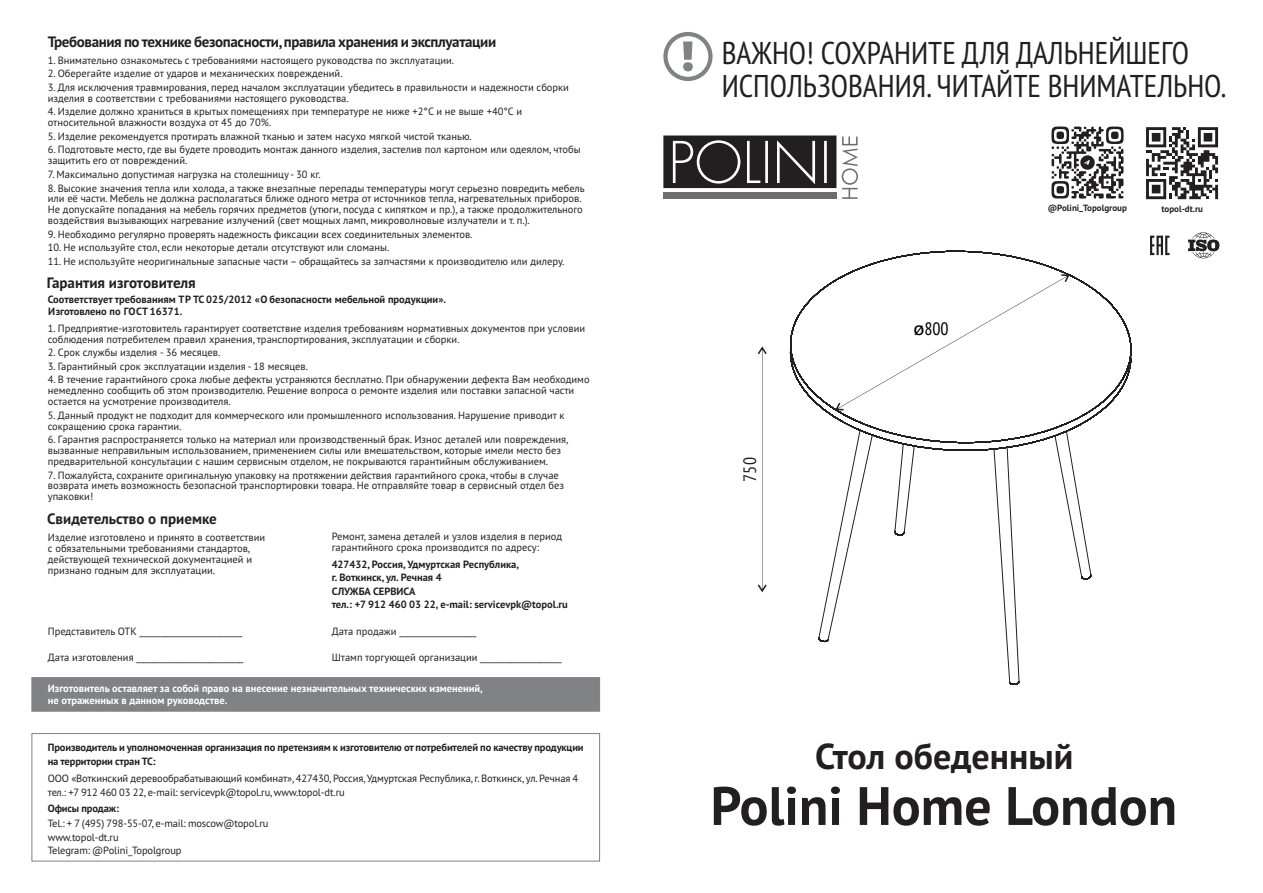
<style>
.page{position:relative;width:1263px;height:893px;background:#fff}
.page>*{position:absolute;margin:0;border:0;box-sizing:border-box;transform-origin:0 0}
.t1{font:700 54px "PT Sans";color:#231f20}
.t2{font:700 36px "PT Sans";color:#231f20}
.t3{font:condensed 31.5px/32.5px "PT Sans";color:#231f20}
.t4{font:condensed 18px "PT Sans";color:#000002}
.t5{font:condensed 18px "PT Sans";color:#231f20}
.t6{font:700 15px "PT Sans";letter-spacing:-.025em;color:#231f20}
.t7{font:700 15px "PT Sans";color:#231f20}
.t8{font:10.5px/10.8px "PT Sans";color:#231f20}
.t9{font:700 10.5px/13.6px "PT Sans";letter-spacing:-.01em;color:#231f20}
.t10{font:700 10.5px/12.3px "PT Sans";color:#fff}
.t11{font:700 9px "PT Sans";color:#231f20}
.s1{font-family:"PT Sans Caption";font-stretch:normal}
</style>
<div class="page">
<svg style="left:663px;top:32px;width:49px;height:49px"></svg>
<div style="left:31px;top:677px;width:569px;height:35px;background:#808285"></div>
<svg style="left:663px;top:135px;width:173px;height:53px;background:#444041"></svg>
<div style="left:663px;top:192px;width:173px;height:7px;background:#6c6d70"></div>
<svg style="left:842px;top:137px;width:16px;height:62px"></svg>
<svg style="left:789px;top:250px;width:343px;height:435px"></svg>
<svg style="left:758px;top:346px;width:9px;height:246px"></svg>
<svg style="left:1051px;top:126px;width:73px;height:73px"></svg>
<svg style="left:1188px;top:232px;width:31px;height:26px"></svg>
<svg style="left:1150px;top:236px;width:19px;height:19px"></svg>
<svg style="left:1146px;top:127px;width:72px;height:72px"></svg>
<div style="left:31px;top:733px;width:569px;height:128px;border:1px solid #808285"></div>
<h3 class="t6" style="left:48px;top:36px;width:450px">Требования по технике безопасности,правила хранения и эксплуатации</h3>
<p class="t8" style="left:48px;top:56px;width:408px">1. Внимательно ознакомьтесь с требованиями настоящего руководства по эксплуатации.</p>
<p class="t8" style="left:48px;top:69px;width:296px">2. Оберегайте изделие от ударов и механических повреждений.</p>
<p class="t8" style="left:48px;top:83px;width:523px">3. Для исключения травмирования, перед началом эксплуатации убедитесь в правильности и надежности сборки изделия в соответствии с требованиями настоящего руководства.</p>
<p class="t8" style="left:48px;top:107px;width:476px">4. Изделие должно храниться в крытых помещениях при температуре не ниже +2°С и не выше +40°С и относительной влажности воздуха от 45 до 70%.</p>
<p class="t8" style="left:48px;top:132px;width:425px">5. Изделие рекомендуется протирать влажной тканью и затем насухо мягкой чистой тканью.</p>
<p class="t8" style="left:48px;top:145px;width:534px">6. Подготовьте место, где вы будете проводить монтаж данного изделия, застелив пол картоном или одеялом, чтобы защитить его от повреждений.</p>
<p class="t8" style="left:48px;top:170px;width:274px">7. Максимально допустимая нагрузка на столешницу - 30 кг.</p>
<p class="t8" style="left:48px;top:183px;width:538px">8. Высокие значения тепла или холода, а также внезапные перепады температуры могут серьезно повредить мебель или её части. Мебель не должна располагаться ближе одного метра от источников тепла, нагревательных приборов.<br>Не допускайте попадания на мебель горячих предметов (утюги, посуда с кипятком и пр.), а также продолжительного воздействия вызывающих нагревание излучений (свет мощных ламп, микроволновые излучатели и т. п.).</p>
<p class="t8" style="left:48px;top:229px;width:426px">9. Необходимо регулярно проверять надежность фиксации всех соединительных элементов.</p>
<p class="t8" style="left:48px;top:243px;width:343px">10. Не используйте стол, если некоторые детали отсутствуют или сломаны.</p>
<p class="t8" style="left:48px;top:257px;width:518px">11. Не используйте неоригинальные запасные части – обращайтесь за запчастями к производителю или дилеру.</p>
<h3 class="t7" style="left:47px;top:277px;width:150px">Гарантия изготовителя</h3>
<p class="t8" style="left:48px;top:324px;width:539px">1. Предприятие-изготовитель гарантирует соответствие изделия требованиям нормативных документов при условии соблюдения потребителем правил хранения, транспортирования, эксплуатации и сборки.</p>
<p class="t8" style="left:48px;top:348px;width:174px">2. Срок службы изделия - 36 месяцев.</p>
<p class="t8" style="left:48px;top:362px;width:262px">3. Гарантийный срок эксплуатации изделия - 18 месяцев.</p>
<p class="t8" style="left:48px;top:375px;width:543px">4. В течение гарантийного срока любые дефекты устраняются бесплатно. При обнаружении дефекта Вам необходимо немедленно сообщить об этом производителю. Решение вопроса о ремонте изделия или поставки запасной части остается на усмотрение производителя.</p>
<p class="t8" style="left:48px;top:411px;width:518px">5. Данный продукт не подходит для коммерческого или промышленного использования. Нарушение приводит к сокращению срока гарантии.</p>
<p class="t8" style="left:48px;top:435px;width:522px">6. Гарантия распространяется только на материал или производственный брак. Износ деталей или повреждения, вызванные неправильным использованием, применением силы или вмешательством, которые имели место без предварительной консультации с нашим сервисным отделом, не покрываются гарантийным обслуживанием.</p>
<p class="t8" style="left:48px;top:470px;width:518px">7. Пожалуйста, сохраните оригинальную упаковку на протяжении действия гарантийного срока, чтобы в случае возврата иметь возможность безопасной транспортировки товара. Не отправляйте товар в сервисный отдел без упаковки!</p>
<p class="t9" style="left:48px;top:294px;width:400px;line-height:12.3px">Соответствует требованиям ТР ТС 025/2012 «О безопасности мебельной продукции».<br>Изготовлено по ГОСТ 16371.</p>
<h3 class="t7" style="left:47px;top:513px;width:171px">Свидетельство о приемке</h3>
<p class="t8" style="left:48px;top:533px;width:219px">Изделие изготовлено и принято в соответствии с обязательными требованиями стандартов, действующей технической документацией и признано годным для эксплуатации.</p>
<p class="t8" style="left:332px;top:532px;width:232px">Ремонт, замена деталей и узлов изделия в период гарантийного срока производится по адресу:</p>
<p class="t9" style="left:332px;top:558px;width:238px">427432, Россия, Удмуртская Республика,<br>г. Воткинск, ул. Речная 4<br>СЛУЖБА СЕРВИСА<br>тел.: +7 912 460 03 22, e-mail: servicevpk@topol.ru</p>
<p class="t8" style="left:48px;top:626px;width:196px">Представитель ОТК ________________________</p>
<p class="t8" style="left:48px;top:653px;width:197px">Дата изготовления _________________________</p>
<p class="t8" style="left:332px;top:626px;width:146px">Дата продажи __________________</p>
<p class="t8" style="left:332px;top:653px;width:232px">Штамп торгующей организации ___________________</p>
<p class="t10" style="left:48px;top:683px;width:437px">Изготовитель оставляет за собой право на внесение незначительных технических изменений, не отраженных в данном руководстве.</p>
<p class="t9" style="left:48px;top:741px;width:537px">Производитель и уполномоченная организация по претензиям к изготовителю от потребителей по качеству продукции на территории стран ТС:</p>
<p class="t8" style="left:48px;top:772px;width:532px;line-height:13.6px">ООО «Воткинский деревообрабатывающий комбинат»,427430,Россия,Удмуртская Республика,г.Воткинск, ул.Речная 4 тел.: +7 912 460 03 22, e-mail: servicevpk@topol.ru,www.topol-dt.ru</p>
<p class="t8" style="left:48px;top:817px;width:222px;line-height:13.6px">Tel.: + 7 (495) 798-55-07, e-mail: moscow@topol.ru www.topol-dt.ru<br>Telegram: @Polini_Topolgroup</p>
<p class="t9" style="left:48px;top:802px;width:72px">Офисы продаж:</p>
<h3 class="t3" style="left:722px;top:39px;width:506px">ВАЖНО! СОХРАНИТЕ ДЛЯ ДАЛЬНЕЙШЕГО<br>ИСПОЛЬЗОВАНИЯ. ЧИТАЙТЕ ВНИМАТЕЛЬНО.</h3>
<h3 class="t5" style="left:742px;top:482px;width:26px;rotate:-90deg">750</h3>
<h3 class="t4" style="left:913px;top:321px;width:37px"><span class="s1">ø</span>800</h3>
<p class="t11" style="left:1048px;top:204px;width:81px">@Polini_Topolgroup</p>
<p class="t11" style="left:1161px;top:205px;width:43px">topol-dt.ru</p>
<h2 class="t2" style="left:815px;top:742px;width:260px">Стол обеденный</h2>
<h1 class="t1" style="left:710px;top:783px;width:468px">Polini Home London</h1>
</div>
